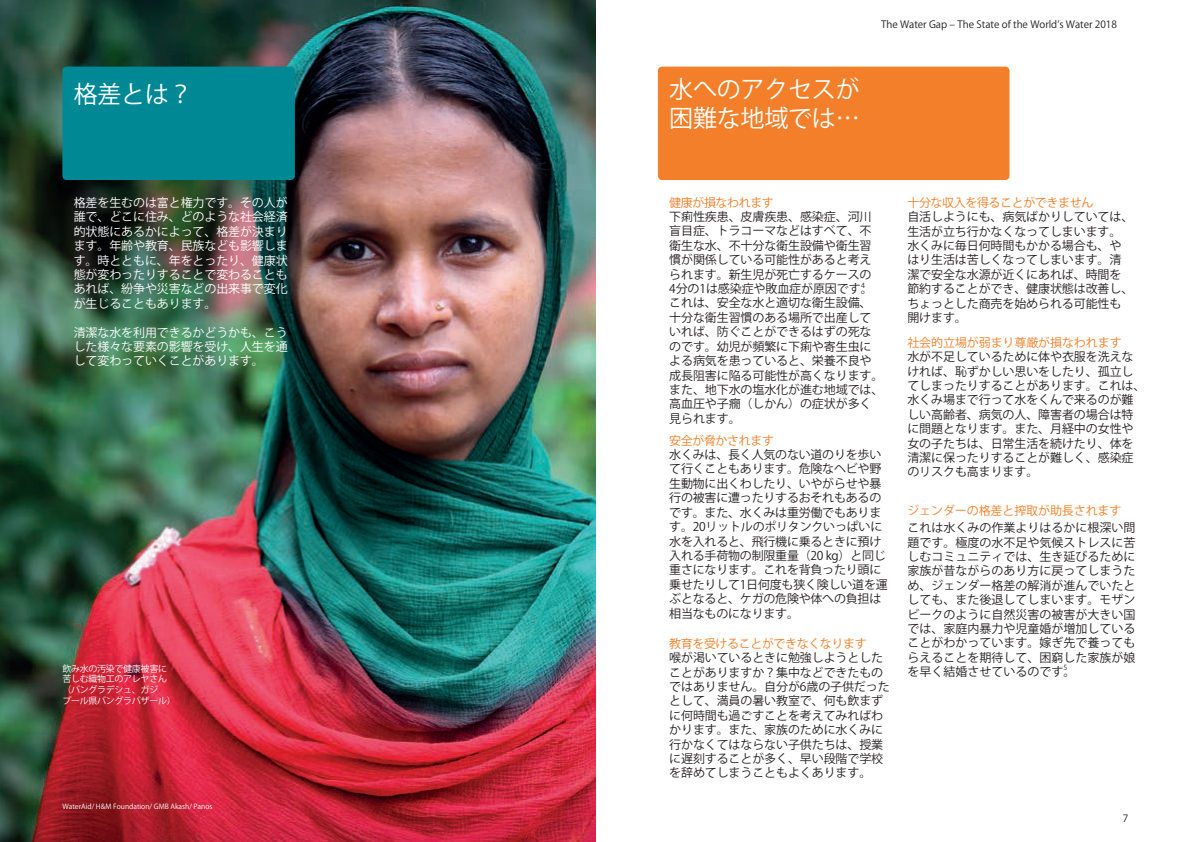
<style>
.page{position:relative;width:1191px;height:842px;background:#fff}
.page>*{position:absolute;margin:0;border:0;box-sizing:border-box;transform-origin:0 0}
.t1{font:700 24px/28.8px "Noto Sans";letter-spacing:-.01em;color:#fff}
.t2{font:12px/14.4px "Noto Sans";letter-spacing:-.01em;color:#231f20}
.t3{font:700 12px/14.4px "Noto Sans";letter-spacing:-.01em;color:#fff;text-align:justify}
.t4{font:700 12px "Noto Sans";letter-spacing:-.035em;color:#f47f2a}
.t5{font:700 12px "Noto Sans";letter-spacing:-.01em;color:#f47f2a}
.t6{font:10px "Noto Sans";color:#231f20}
.t7{font:700 10px "Noto Sans";color:#231f20}
.t8{font:700 9px/10.8px "Noto Sans";letter-spacing:-.035em;color:#fff}
.t9{font:7px "Noto Sans";color:#fff}
.t10{font:7px "Noto Sans";color:#231f20}
</style>
<div class="page">
<img style="left:0;top:0;width:595px;height:842px">
<div style="left:62px;top:67px;width:233px;height:113px;background:#008895;border-radius:4px"></div>
<div style="left:658px;top:67px;width:351px;height:113px;background:#f47f2a;border-radius:4px"></div>
<h1 class="t1" style="left:74px;top:80px;width:121px">格差とは？</h1>
<h1 class="t1" style="left:669px;top:75px;width:192px">水へのアクセスが困難な地域では…</h1>
<p class="t6" style="left:881px;top:18px;width:237px">The Water Gap ‒ The State of the Worldʼs Water 2018</p>
<p class="t3" style="left:74px;top:196px;width:215px">格差を生むのは富と権力です。その人が誰で、どこに住み、どのような社会経済的状態にあるかによって、格差が決まります。年齢や教育、民族なども影響します。時とともに、年をとったり、健康状態が変わったりすることで変わることもあれば、紛争や災害などの出来事で変化が生じることもあります。</p>
<p class="t3" style="left:74px;top:325px;width:215px">清潔な水を利用できるかどうかも、こうした様々な要素の影響を受け、人生を通して変わっていくことがあります。</p>
<p class="t8" style="left:62px;top:663px;width:115px">飲み水の汚染で健康被害に苦しむ織物工のアレヤさん（バングラデシュ、ガジ<br>プール県バングラバザール）</p>
<p class="t9" style="left:62px;top:802px;width:152px">WaterAid/ H&amp;M Foundation/ GMB Akash/ Panos</p>
<p class="t4" style="left:669px;top:196px;width:106px">健康が損なわれます</p>
<p class="t2" style="left:669px;top:210px;width:216px">下痢性疾患、皮膚疾患、感染症、河川盲目症、トラコーマなどはすべて、不衛生な水、不十分な衛生設備や衛生習慣が関係している可能性があると考えられます。新生児が死亡するケースの<br>4分の1は感染症や敗血症が原因です。これは、安全な水と適切な衛生設備、十分な衛生習慣のある場所で出産していれば、防ぐことができるはずの死なのです。幼児が頻繁に下痢や寄生虫による病気を患っていると、栄養不良や成長阻害に陥る可能性が高くなります。また、地下水の塩水化が進む地域では、高血圧や子癇（しかん）の症状が多く見られます。</p>
<p class="t10" style="left:861px;top:282px;width:5px">4</p>
<p class="t4" style="left:669px;top:434px;width:106px">安全が脅かされます</p>
<p class="t2" style="left:669px;top:448px;width:220px">水くみは、長く人気のない道のりを歩いて行くこともあります。危険なヘビや野生動物に出くわしたり、いやがらせや暴行の被害に遭ったりするおそれもあるのです。また、水くみは重労働でもあります。20リットルのポリタンクいっぱいに水を入れると、飛行機に乗るときに預け入れる手荷物の制限重量（20 kg）と同じ重さになります。これを背負ったり頭に乗せたりして1日何度も狭く険しい道を運ぶとなると、ケガの危険や体への負担は相当なものになります。</p>
<p class="t4" style="left:669px;top:637px;width:199px">教育を受けることができなくなります</p>
<p class="t2" style="left:669px;top:651px;width:222px">喉が渇いているときに勉強しようとしたことがありますか？集中などできたものではありません。自分が6歳の子供だったとして、満員の暑い教室で、何も飲まずに何時間も過ごすことを考えてみればわかります。また、家族のために水くみに行かなくてはならない子供たちは、授業に遅刻することが多く、早い段階で学校を辞めてしまうこともよくあります。</p>
<p class="t4" style="left:907px;top:196px;width:187px">十分な収入を得ることができません</p>
<p class="t2" style="left:907px;top:210px;width:227px">自活しようにも、病気ばかりしていては、生活が立ち行かなくなってしまいます。水くみに毎日何時間もかかる場合も、やはり生活は苦しくなってしまいます。清潔で安全な水源が近くにあれば、時間を節約することができ、健康状態は改善し、ちょっとした商売を始められる可能性も開けます。</p>
<p class="t5" style="left:907px;top:336px;width:216px">社会的立場が弱まり尊厳が損なわれます</p>
<p class="t2" style="left:907px;top:350px;width:239px">水が不足しているために体や衣服を洗えなければ、恥ずかしい思いをしたり、孤立してしまったりすることがあります。これは、水くみ場まで行って水をくんで来るのが難しい高齢者、病気の人、障害者の場合は特に問題となります。また、月経中の女性や女の子たちは、日常生活を続けたり、体を清潔に保ったりすることが難しく、感染症のリスクも高まります。</p>
<p class="t5" style="left:907px;top:504px;width:215px">ジェンダーの格差と搾取が助長されます</p>
<p class="t2" style="left:907px;top:521px;width:229px;text-align:justify">これは水くみの作業よりはるかに根深い問題です。極度の水不足や気候ストレスに苦しむコミュニティでは、生き延びるために家族が昔ながらのあり方に戻ってしまうため、ジェンダー格差の解消が進んでいたとしても、また後退してしまいます。モザンビークのように自然災害の被害が大きい国では、家庭内暴力や児童婚が増加していることがわかっています。嫁ぎ先で養ってもらえることを期待して、困窮した家族が娘を早く結婚させているのです。</p>
<p class="t10" style="left:1063px;top:663px;width:5px">5</p>
<p class="t7" style="left:1122px;top:813px;width:7px">7</p>
</div>
